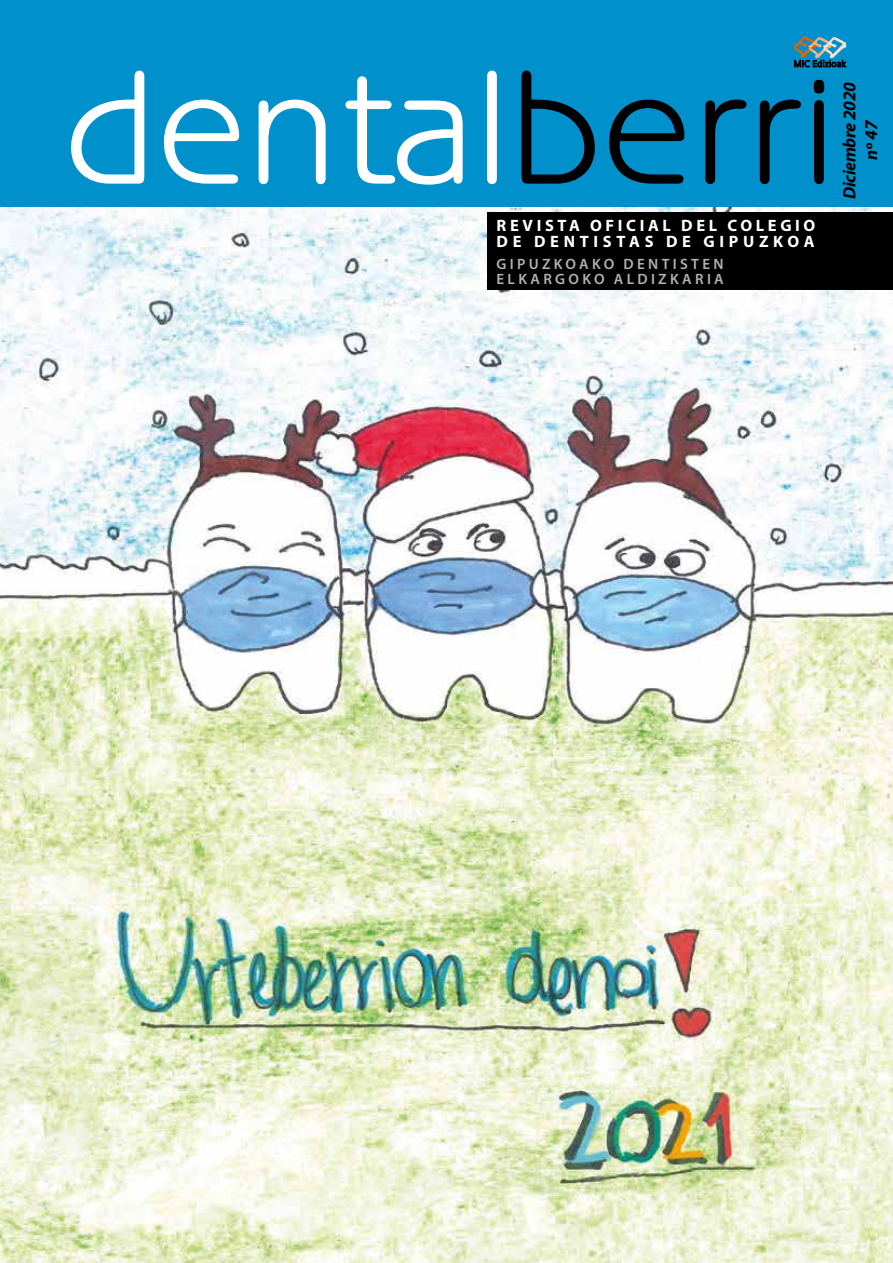
<style>
.page{position:relative;width:893px;height:1263px;background:#fff}
.page>*{position:absolute;margin:0;border:0;box-sizing:border-box;transform-origin:0 0}
.t1{font:163.5px "Benguiat Gothic Std";color:#fff}
.t2{font:italic 700 18px/21.6px "Myriad Pro";letter-spacing:-.02em;color:#000;text-align:center}
.t3{font:700 16.5px/16.5px "Myriad Pro";letter-spacing:.22em;color:#fff}
.t4{font:600 15px/15px "Myriad Pro";letter-spacing:.22em;color:#b3b2b2}
.s1{color:#000}
</style>
<div class="page">
<img style="left:0;top:206px;width:893px;height:1057px">
<div style="left:0;top:0;width:893px;height:206px;background:#0091cd"></div>
<div style="left:488px;top:213px;width:405px;height:77px;background:#000"></div>
<svg style="left:794px;top:36px;width:53px;height:31px"></svg>
<h1 class="t1" style="left:65px;top:34px;width:774px">dental<span class="s1">berri</span></h1>
<p class="t2" style="left:839px;top:199px;width:118px;rotate:-90deg">Diciembre 2020 nº 47</p>
<p class="t3" style="left:497px;top:217px;width:320px">REVISTA OFICIAL DEL COLEGIO<br>DE DENTISTAS DE GIPUZKOA</p>
<p class="t4" style="left:497px;top:257px;width:229px">GIPUZKOAKO DENTISTEN<br>ELKARGOKO ALDIZKARIA</p>
</div>
